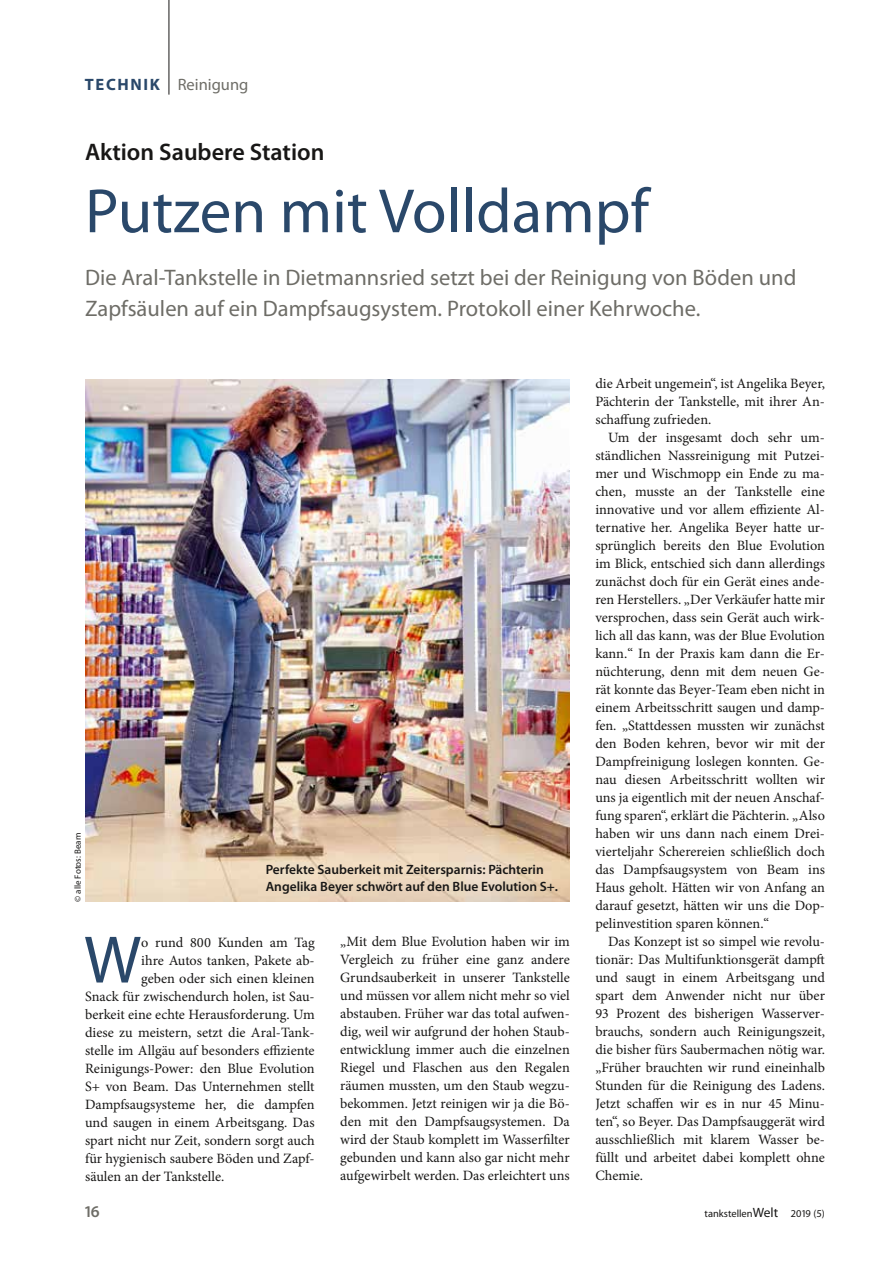
<style>
.page{position:relative;width:893px;height:1263px;background:#fff}
.page>*{position:absolute;margin:0;border:0;box-sizing:border-box;transform-origin:0 0}
.t1{font:67.65px "Myriad Pro";color:#2a486a}
.t2{font:63px "Myriad Pro";color:#2a486a}
.t3{font:600 24px "Myriad Pro";color:#181716}
.t4{font:22.5px/31.5px "Myriad Pro";color:#6e6d67}
.t5{font:16.5px "Myriad Pro";color:#6e6d67}
.t6{font:600 16.5px "Myriad Pro";color:#6e6d67}
.t7{font:14.25px/18px "Minion Pro";color:#181716;text-align:justify}
.t8{font:600 13.5px/16.5px "Myriad Pro";color:#181716}
.t9{font:10.5px "Myriad Pro";color:#181716}
.t10{font:9px "Myriad Pro";color:#181716}
.s1{font-weight:700;color:#2a486a}
.s2{font-size:13.5px}
</style>
<div class="page">
<hr style="left:169px;top:0;width:1px;height:95px;background:#181716">
<img style="left:85px;top:379px;width:485px;height:522px">
<p class="t5" style="left:85px;top:74px;width:165px"><span class="s1">TECHNIK</span> Reinigung</p>
<h3 class="t3" style="left:85px;top:137px;width:241px">Aktion Saubere Station</h3>
<h2 class="t2" style="left:85px;top:172px;width:565px">Putzen mit Volldampf</h2>
<h3 class="t4" style="left:85px;top:261px;width:713px">Die Aral-Tankstelle in Dietmannsried setzt bei der Reinigung von Böden und<br>Zapfsäulen auf ein Dampfsaugsystem. Protokoll einer Kehrwoche.</h3>
<p class="t10" style="left:72px;top:901px;width:70px;rotate:-90deg">© alle Fotos: Beam</p>
<p class="t8" style="left:266px;top:861px;width:294px">Perfekte Sauberkeit mit Zeitersparnis: Pächterin<br>Angelika Beyer schwört auf den Blue Evolution S+.</p>
<h1 class="t1" style="left:84px;top:918px;width:59px">W</h1>
<p class="t7" style="left:141px;top:933px;width:175px">o rund 800 Kunden am Tag</p>
<p class="t7" style="left:141px;top:951px;width:175px">ihre Autos tanken, Pakete ab-</p>
<p class="t7" style="left:141px;top:969px;width:175px">geben oder sich einen kleinen</p>
<p class="t7" style="left:85px;top:987px;width:231px">Snack für zwischendurch holen, ist Sau-</p>
<p class="t7" style="left:85px;top:1005px;width:231px">berkeit eine echte Herausforderung. Um</p>
<p class="t7" style="left:85px;top:1023px;width:231px">diese zu meistern, setzt die Aral-Tank-</p>
<p class="t7" style="left:85px;top:1041px;width:231px">stelle im Allgäu auf besonders effiziente</p>
<p class="t7" style="left:85px;top:1059px;width:231px">Reinigungs-Power: den Blue Evolution</p>
<p class="t7" style="left:85px;top:1077px;width:231px">S+ von Beam. Das Unternehmen stellt</p>
<p class="t7" style="left:85px;top:1095px;width:231px">Dampfsaugsysteme her, die dampfen</p>
<p class="t7" style="left:85px;top:1113px;width:231px">und saugen in einem Arbeitsgang. Das</p>
<p class="t7" style="left:85px;top:1131px;width:231px">spart nicht nur Zeit, sondern sorgt auch</p>
<p class="t7" style="left:85px;top:1149px;width:231px">für hygienisch saubere Böden und Zapf-</p>
<p class="t7" style="left:85px;top:1167px;width:141px">säulen an der Tankstelle.</p>
<p class="t7" style="left:340px;top:933px;width:231px">„Mit dem Blue Evolution haben wir im Vergleich zu früher eine ganz andere Grundsauberkeit in unserer Tankstelle und müssen vor allem nicht mehr so viel abstauben. Früher war das total aufwen&shy;dig, weil wir aufgrund der hohen Staub&shy;entwicklung immer auch die einzelnen Riegel und Flaschen aus den Regalen räumen mussten, um den Staub wegzu&shy;bekommen. Jetzt reinigen wir ja die Bö&shy;den mit den Dampfsaugsystemen. Da wird der Staub komplett im Wasserfilter gebunden und kann also gar nicht mehr aufgewirbelt werden. Das erleichtert uns</p>
<p class="t7" style="left:595px;top:375px;width:231px">die Arbeit ungemein“, ist Angelika Beyer, Pächterin der Tankstelle, mit ihrer An&shy;schaffung zufrieden.</p>
<p class="t7" style="left:595px;top:429px;width:231px;text-indent:13px">Um der insgesamt doch sehr um&shy;ständlichen Nassreinigung mit Putzei&shy;mer und Wischmopp ein Ende zu ma&shy;chen, musste an der Tankstelle eine innovative und vor allem effiziente Al&shy;ternative her. Angelika Beyer hatte ur&shy;sprünglich bereits den Blue Evolution im Blick, entschied sich dann allerdings zunächst doch für ein Gerät eines ande&shy;ren Herstellers. „Der Verkäufer hatte mir versprochen, dass sein Gerät auch wirk&shy;lich all das kann, was der Blue Evolution kann.“ In der Praxis kam dann die Er&shy;nüchterung, denn mit dem neuen Ge&shy;rät konnte das Beyer-Team eben nicht in einem Arbeitsschritt saugen und damp&shy;fen. „Stattdessen mussten wir zunächst den Boden kehren, bevor wir mit der Dampfreinigung loslegen konnten. Ge&shy;nau diesen Arbeitsschritt wollten wir uns ja eigentlich mit der neuen Anschaf&shy;fung sparen“, erklärt die Pächterin. „Also haben wir uns dann nach einem Drei&shy;vierteljahr Scherereien schließlich doch das Dampfsaugsystem von Beam ins Haus geholt. Hätten wir von Anfang an darauf gesetzt, hätten wir uns die Dop&shy;pelinvestition sparen können.“</p>
<p class="t7" style="left:595px;top:933px;width:231px;text-indent:13px">Das Konzept ist so simpel wie revolu&shy;tionär: Das Multifunktionsgerät dampft und saugt in einem Arbeitsgang und spart dem Anwender nicht nur über 93 Prozent des bisherigen Wasserver&shy;brauchs, sondern auch Reinigungszeit, die bisher fürs Saubermachen nötig war. „Früher brauchten wir rund eineinhalb Stunden für die Reinigung des Ladens.<br>Jetzt schaffen wir es in nur 45 Minu&shy;ten“, so Beyer. Das Dampfsauggerät wird ausschließlich mit klarem Wasser be&shy;füllt und arbeitet dabei komplett ohne Chemie.</p>
<p class="t6" style="left:85px;top:1200px;width:16px">16</p>
<p class="t9" style="left:705px;top:1206px;width:122px">tankstellen<span class="s2">Welt</span> 2019 (5)</p>
</div>
